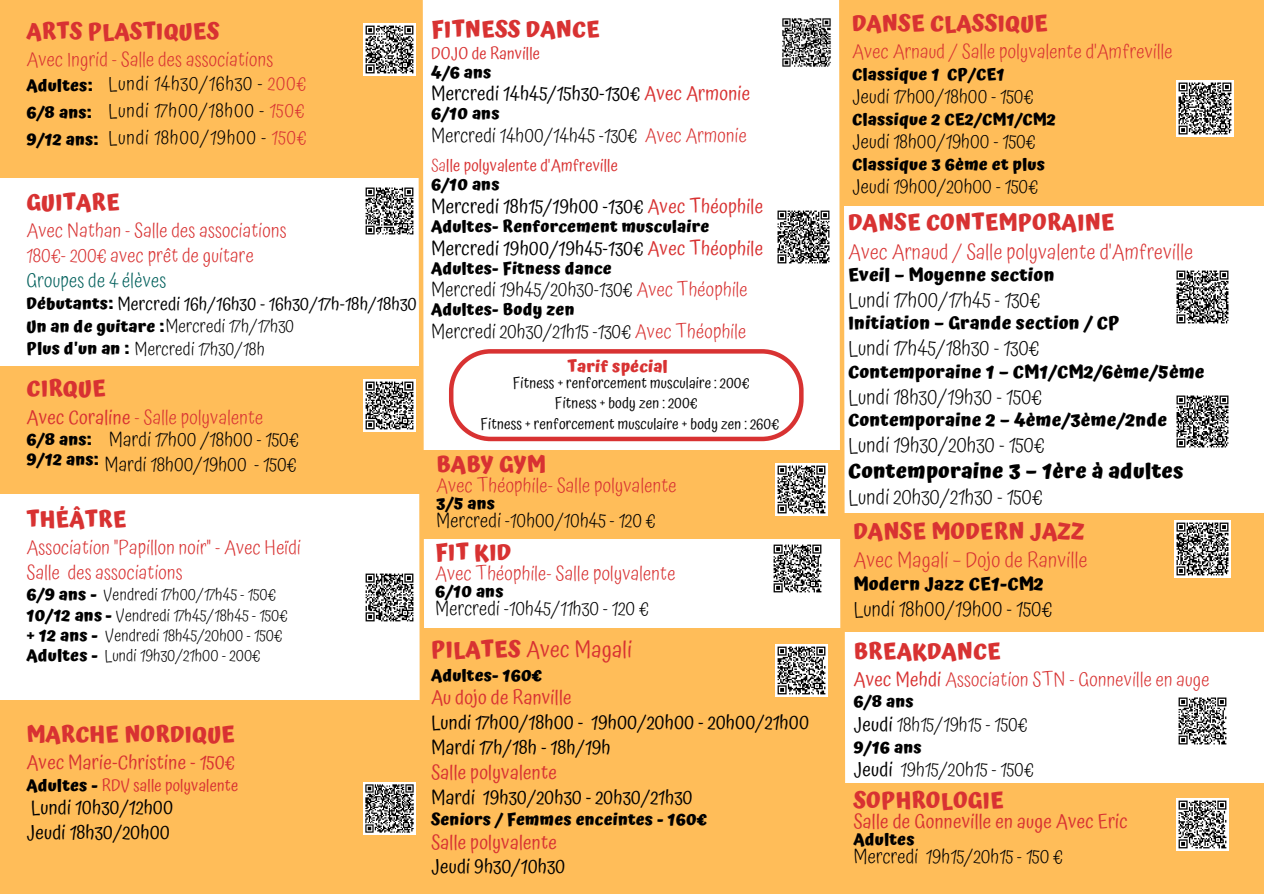
<style>
.page{position:relative;width:1264px;height:894px;background:#fff}
.page>*{position:absolute;margin:0;border:0;box-sizing:border-box;transform-origin:0 0}
.t1{font:700 22.5px "Atma";letter-spacing:.01em;color:#d83232}
.t2{font:22.5px "Atma";letter-spacing:.01em;color:#d83232}
.t3{font:300 21px "Atma";letter-spacing:.01em;color:#000}
.t4{font:300 21px "Atma";letter-spacing:.01em;color:#d83232}
.t5{font:700 21px "Atma";letter-spacing:.01em;color:#000}
.t6{font:300 19.5px/27px "Atma";letter-spacing:.01em;color:#000;text-align:justify}
.t7{font:300 19.5px/24.8px "Atma";letter-spacing:.01em;color:#d83232}
.t8{font:19.5px/24.8px "Atma";letter-spacing:.01em;color:#000}
.t9{font:19.5px "Atma";letter-spacing:.01em;color:#d83232}
.t10{font:300 19.5px "Atma";letter-spacing:.01em;color:#02605c}
.t11{font:700 18px "Atma";letter-spacing:.01em;color:#000}
.t12{font:18px/22.5px "Atma";letter-spacing:.01em;color:#000}
.t13{font:700 16.5px/27px "Atma";letter-spacing:.01em;color:#000}
.t14{font:300 16.5px/20.2px "Atma";letter-spacing:.01em;color:#000}
.t15{font:16.5px/19.2px "Atma";letter-spacing:.01em;color:#d83232}
.t16{font:700 16.5px "Atma";letter-spacing:.01em;color:#d83232}
.t17{font:15px/20.4px "Atma";letter-spacing:.01em;color:#000;text-align:center}
.s1{color:#d83232}
.s2{font-weight:700;font-size:16.5px}
.s3{font-weight:300}
.s4{font-weight:400}
.s5{font-weight:700}
.s6{font-weight:700;color:#000}
</style>
<div class="page">
<div style="left:420px;top:628px;width:421px;height:265px;background:#ffbd59"></div>
<div style="left:0;top:700px;width:425px;height:193px;background:#ffbd59"></div>
<div style="left:420px;top:449px;width:421px;height:89px;background:#ffbd59"></div>
<div style="left:0;top:0;width:421px;height:178px;background:#ffbd59"></div>
<div style="left:0;top:366px;width:421px;height:127px;background:#ffbd59"></div>
<img style="left:365px;top:573px;width:49px;height:49px">
<img style="left:363px;top:379px;width:52px;height:52px">
<div style="left:842px;top:0;width:421px;height:206px;background:#ffbd59"></div>
<img style="left:775px;top:464px;width:52px;height:51px">
<img style="left:782px;top:18px;width:49px;height:49px">
<img style="left:777px;top:210px;width:53px;height:54px">
<img style="left:775px;top:644px;width:52px;height:52px">
<div style="left:842px;top:513px;width:421px;height:118px;background:#ffbd59"></div>
<img style="left:1176px;top:395px;width:53px;height:53px">
<img style="left:1174px;top:520px;width:56px;height:57px">
<img style="left:1176px;top:270px;width:53px;height:54px">
<img style="left:365px;top:187px;width:49px;height:48px">
<img style="left:363px;top:24px;width:52px;height:51px">
<div style="left:841px;top:783px;width:422px;height:110px;background:#ffbd59"></div>
<img style="left:1176px;top:798px;width:52px;height:51px">
<img style="left:1176px;top:80px;width:56px;height:56px">
<img style="left:363px;top:782px;width:52px;height:51px">
<img style="left:1178px;top:697px;width:49px;height:48px">
<svg style="left:416px;top:0;width:11px;height:700px"></svg>
<svg style="left:836px;top:0;width:11px;height:783px"></svg>
<img style="left:773px;top:544px;width:49px;height:49px">
<svg style="left:449px;top:349px;width:354px;height:92px"></svg>
<p class="t1" style="left:26px;top:18px;width:194px">ARTS PLASTIQUES</p>
<p class="t7" style="left:26px;top:47px;width:248px">Avec Ingrid - Salle des associations</p>
<p class="t13" style="left:26px;top:72px;width:73px">Adultes:<br>6/8 ans:<br>9/12 ans:</p>
<p class="t6" style="left:108px;top:70px;width:200px">Lundi 14h30/16h30 - <span class="s1">200€ </span>Lundi 17h00/18h00 - <span class="s1">150€ </span>Lundi 18h00/19h00 - <span class="s1">150€</span></p>
<p class="t1" style="left:27px;top:189px;width:95px">GUITARE</p>
<p class="t7" style="left:27px;top:218px;width:262px">Avec Nathan - Salle des associations<br>180€- 200€ avec prêt de guitare</p>
<p class="t10" style="left:27px;top:268px;width:141px">Groupes de 4 élèves</p>
<p class="t12" style="left:27px;top:292px;width:392px"><span class="s2">Débutants:</span> Mercredi 16h/16h30 - 16h30/17h-18h/18h30<br><span class="s2">Un an de guitare :</span><span class="s3">Mercredi 17h/17h30<br></span><span class="s2">Plus d'un an :</span> <span class="s3">Mercredi 17h30/18h</span></p>
<p class="t1" style="left:27px;top:375px;width:81px">CIRQUE</p>
<p class="t7" style="left:27px;top:404px;width:238px"><span class="s4">Avec Coraline</span> - Salle polyvalente</p>
<p class="t13" style="left:27px;top:429px;width:73px;line-height:20.2px">6/8 ans:<br>9/12 ans:</p>
<p class="t6" style="left:104px;top:427px;width:196px;line-height:24.8px">Mardi 17h00 /18h00 - 150€<br>Mardi 18h00/19h00 - 150€</p>
<p class="t1" style="left:27px;top:506px;width:101px">THÉÂTRE</p>
<p class="t7" style="left:27px;top:534px;width:276px">Association "Papillon noir" - Avec Heïdi<br>Salle des associations</p>
<p class="t14" style="left:27px;top:584px;width:262px"><span class="s5">6/9 ans -</span> Vendredi 17h00/17h45 - 150€ <span class="s5">10/12 ans -</span> Vendredi 17h45/18h45 - 150€ <span class="s5">+ 12 ans -</span> Vendredi 18h45/20h00 - 150€ <span class="s5">Adultes -</span> Lundi 19h30/21h00 - 200€</p>
<p class="t1" style="left:26px;top:721px;width:210px">MARCHE NORDIQUE</p>
<p class="t9" style="left:26px;top:750px;width:210px">Avec Marie-Christine - 150€</p>
<p class="t15" style="left:26px;top:775px;width:213px"><span class="s6">Adultes -</span> RDV salle polyvalente</p>
<p class="t8" style="left:26px;top:794px;width:148px">Lundi 10h30/12h00<br>Jeudi 18h30/20h00</p>
<p class="t1" style="left:431px;top:16px;width:170px">FITNESS DANCE</p>
<p class="t15" style="left:431px;top:43px;width:110px">DOJO de Ranville</p>
<p class="t13" style="left:431px;top:59px;width:62px">4/6 ans</p>
<p class="t8" style="left:431px;top:81px;width:321px">Mercredi 14h45/15h30-130€ <span class="s1">Avec Armonie</span></p>
<p class="t13" style="left:431px;top:100px;width:70px">6/10 ans</p>
<p class="t6" style="left:431px;top:122px;width:317px">Mercredi 14h00/14h45 -130€ <span class="s1">Avec Armonie</span></p>
<p class="t15" style="left:431px;top:156px;width:188px"><span class="s3">Sa</span>lle polyvalente d'Amfreville<br><span class="s6">6/10 ans</span></p>
<p class="t8" style="left:431px;top:194px;width:333px">Mercredi 18h15/19h00 -130€ <span class="s1">Avec Théophile</span></p>
<p class="t13" style="left:431px;top:213px;width:280px">Adultes- Renforcement musculaire</p>
<p class="t8" style="left:431px;top:235px;width:333px">Mercredi 19h00/19h45-130€ <span class="s1">Avec Théophile</span></p>
<p class="t13" style="left:431px;top:254px;width:182px">Adultes- Fitness dance</p>
<p class="t6" style="left:431px;top:276px;width:318px">Mercredi 19h45/20h30-130€ <span class="s1">Avec Théophile</span></p>
<p class="t13" style="left:431px;top:296px;width:145px">Adultes- Body zen</p>
<p class="t6" style="left:431px;top:317px;width:317px">Mercredi 20h30/21h15 -130€ <span class="s1">Avec Théophile</span></p>
<p class="t16" style="left:567px;top:357px;width:102px">Tarif spécial</p>
<p class="t17" style="left:480px;top:372px;width:300px">Fitness + renforcement musculaire : 200€<br>Fitness + body zen : 200€<br>Fitness + renforcement musculaire + body zen : 260€</p>
<p class="t1" style="left:436px;top:451px;width:111px">BABY GYM</p>
<p class="t7" style="left:436px;top:473px;width:242px">Avec Théophile- Salle polyvalente</p>
<p class="t13" style="left:436px;top:490px;width:60px">3/5 ans</p>
<p class="t6" style="left:436px;top:507px;width:221px">Mercredi -10h00/10h45 - 120 €</p>
<p class="t1" style="left:435px;top:539px;width:77px">FIT KID</p>
<p class="t7" style="left:435px;top:561px;width:242px">Avec Théophile- Salle polyvalente</p>
<p class="t13" style="left:435px;top:578px;width:70px">6/10 ans</p>
<p class="t6" style="left:435px;top:595px;width:215px">Mercredi -10h45/11h30 - 120 €</p>
<p class="t2" style="left:431px;top:636px;width:202px"><span class="s5">PILATES</span> Avec Magali</p>
<p class="t13" style="left:431px;top:661px;width:113px">Adultes- 160€</p>
<p class="t9" style="left:431px;top:686px;width:142px">Au dojo de Ranville</p>
<p class="t8" style="left:431px;top:709px;width:379px">Lundi 17h00/18h00 - 19h00/20h00 - 20h00/21h00<br>Mardi 17h/18h - 18h/19h</p>
<p class="t9" style="left:431px;top:760px;width:127px">Salle polyvalente</p>
<p class="t8" style="left:431px;top:784px;width:263px">Mardi 19h30/20h30 - 20h30/21h30</p>
<p class="t13" style="left:431px;top:805px;width:277px">Seniors / Femmes enceintes - 160€</p>
<p class="t9" style="left:431px;top:830px;width:127px">Salle polyvalente</p>
<p class="t8" style="left:431px;top:854px;width:136px">Jeudi 9h30/10h30</p>
<p class="t1" style="left:852px;top:10px;width:197px">DANSE CLASSIQUE</p>
<p class="t7" style="left:852px;top:39px;width:322px">Avec Arnaud / Salle polyvalente d'Amfreville</p>
<p class="t13" style="left:852px;top:60px;width:154px">Classique 1 CP/CE1</p>
<p class="t6" style="left:852px;top:83px;width:183px">Jeudi 17h00/18h00 - 150€</p>
<p class="t13" style="left:852px;top:105px;width:205px">Classique 2 CE2/CM1/CM2</p>
<p class="t6" style="left:852px;top:128px;width:185px">Jeudi 18h00/19h00 - 150€</p>
<p class="t13" style="left:852px;top:150px;width:194px">Classique 3 6ème et plus</p>
<p class="t6" style="left:852px;top:173px;width:187px">Jeudi 19h00/20h00 - 150€</p>
<p class="t1" style="left:848px;top:209px;width:268px">DANSE CONTEMPORAINE</p>
<p class="t4" style="left:848px;top:239px;width:346px">Avec Arnaud / Salle polyvalente d'Amfreville</p>
<p class="t11" style="left:848px;top:264px;width:208px">Eveil – Moyenne section</p>
<p class="t3" style="left:848px;top:287px;width:193px">Lundi 17h00/17h45 - 130€</p>
<p class="t11" style="left:848px;top:312px;width:273px">Initiation – Grande section / CP</p>
<p class="t3" style="left:848px;top:336px;width:193px">Lundi 17h45/18h30 - 130€</p>
<p class="t11" style="left:848px;top:361px;width:358px">Contemporaine 1 – CM1/CM2/6ème/5ème</p>
<p class="t3" style="left:848px;top:384px;width:195px">Lundi 18h30/19h30 - 150€</p>
<p class="t11" style="left:848px;top:409px;width:320px">Contemporaine 2 – 4ème/3ème/2nde</p>
<p class="t3" style="left:848px;top:432px;width:198px">Lundi 19h30/20h30 - 150€</p>
<p class="t5" style="left:848px;top:458px;width:337px">Contemporaine 3 – 1ère à adultes</p>
<p class="t3" style="left:848px;top:484px;width:196px">Lundi 20h30/21h30 - 150€</p>
<p class="t1" style="left:853px;top:518px;width:232px">DANSE MODERN JAZZ</p>
<p class="t4" style="left:853px;top:547px;width:235px">Avec Magali – Dojo de Ranville</p>
<p class="t11" style="left:853px;top:573px;width:192px">Modern Jazz CE1-CM2</p>
<p class="t3" style="left:853px;top:596px;width:200px">Lundi 18h00/19h00 - 150€</p>
<p class="t1" style="left:853px;top:638px;width:149px">BREAKDANCE</p>
<p class="t7" style="left:853px;top:666px;width:357px"><span class="s4">Avec Mehdi</span> Association STN - Gonneville en auge</p>
<p class="t13" style="left:853px;top:688px;width:62px">6/8 ans</p>
<p class="t6" style="left:853px;top:710px;width:176px"><span class="s4">Jeudi</span> 18h15/19h15 - 150€</p>
<p class="t13" style="left:853px;top:733px;width:70px">9/16 ans</p>
<p class="t6" style="left:853px;top:755px;width:182px"><span class="s4">Jeudi</span> 19h15/20h15 - 150€</p>
<p class="t1" style="left:853px;top:787px;width:152px">SOPHROLOGIE</p>
<p class="t9" style="left:853px;top:810px;width:276px">Salle de Gonneville en auge Avec Eric</p>
<p class="t13" style="left:853px;top:825px;width:63px">Adultes</p>
<p class="t6" style="left:853px;top:842px;width:211px">Mercredi 19h15/20h15 - 150 €</p>
</div>
